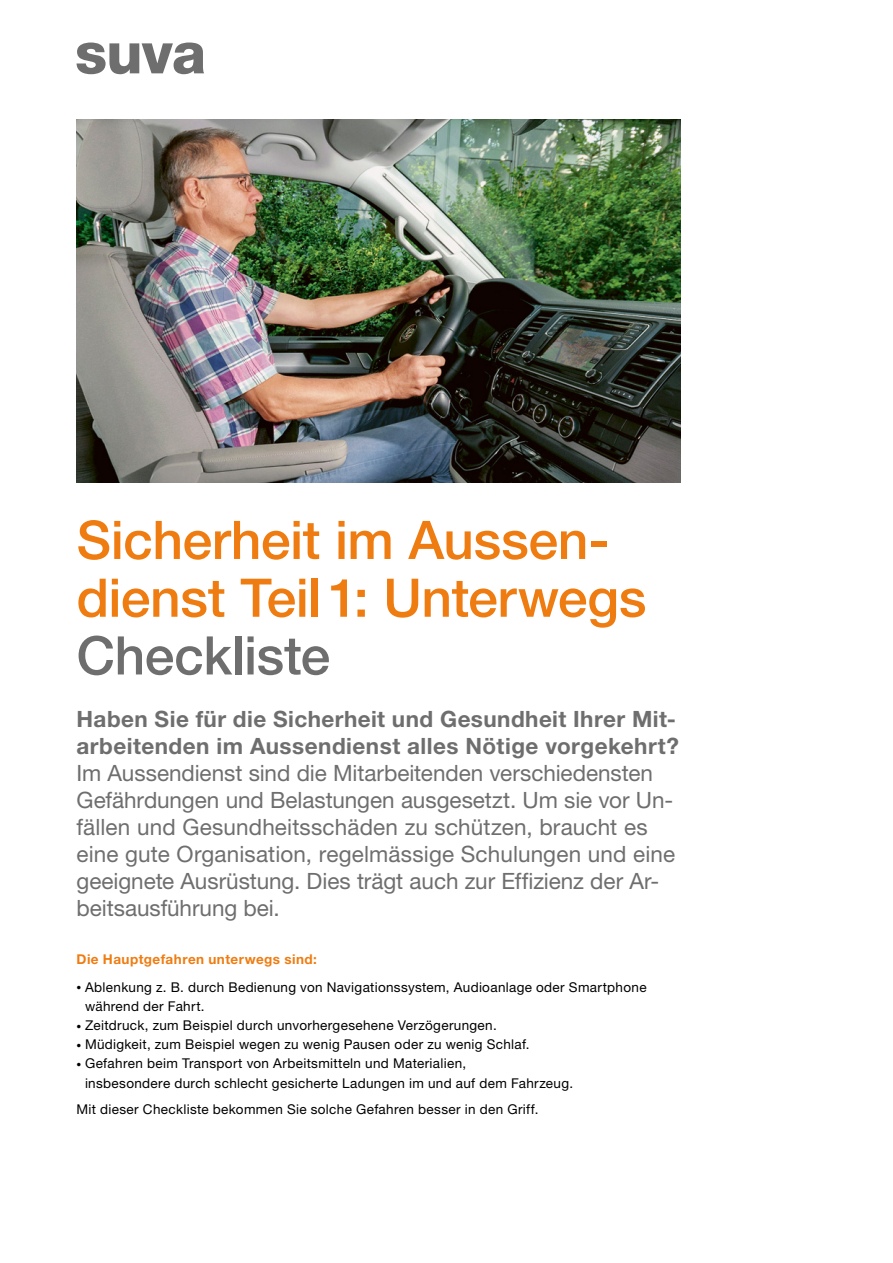
<style>
.page{position:relative;width:893px;height:1263px;background:#fff}
.page>*{position:absolute;margin:0;border:0;box-sizing:border-box;transform-origin:0 0}
.t1{font:500 53.25px/57.8px "Helvetica Neue LT Std";letter-spacing:-.005em;color:#ef7c11}
.t2{font:500 53.25px "Helvetica Neue LT Std";letter-spacing:-.01em;color:#6e6e6e}
.t3{font:22.5px/27px "Helvetica Neue LT Std";color:#6e6e6e}
.t4{font:700 22.5px/27px "Helvetica Neue LT Std";letter-spacing:.02em;color:#6e6e6e}
.t5{font:13.5px/19.2px "Helvetica Neue LT Std";letter-spacing:.025em;color:#000}
.t6{font:700 13.5px "Helvetica Neue LT Std";letter-spacing:.035em;color:#ef7c11}
.s1{font-weight:300;font-size:9.75px}
</style>
<div class="page">
<svg style="left:77px;top:43px;width:127px;height:31px"></svg>
<img style="left:77px;top:119px;width:603px;height:364px">
<h1 class="t1" style="left:77px;top:511px;width:571px">Sicherheit im Aussen&shy;dienst Teil 1: Unterwegs</h1>
<h1 class="t2" style="left:77px;top:624px;width:255px">Checkliste</h1>
<h2 class="t4" style="left:77px;top:705px;width:604px">Haben Sie für die Sicherheit und Gesundheit Ihrer Mit&shy;arbeitenden im Aussendienst alles Nötige vorgekehrt?</h2>
<p class="t3" style="left:77px;top:759px;width:600px">Im Aussendienst sind die Mitarbeitenden verschiedensten Gefährdungen und Belastungen ausgesetzt. Um sie vor Un&shy;fällen und Gesundheitsschäden zu schützen, braucht es eine gute Organisation, regelmässige Schulungen und eine geeignete Ausrüstung. Dies trägt auch zur Effizienz der Ar&shy;beitsausführung bei.</p>
<p class="t6" style="left:77px;top:951px;width:242px">Die Hauptgefahren unterwegs sind:</p>
<p class="t5" style="left:85px;top:977px;width:563px;text-indent:-9px"><span class="s1">•</span> Ablenkung z. B. durch Bedienung von Navigationssystem, Audioanlage oder Smartphone während der Fahrt.</p>
<p class="t5" style="left:77px;top:1015px;width:422px"><span class="s1">•</span> Zeitdruck, zum Beispiel durch unvorhergesehene Verzögerungen.</p>
<p class="t5" style="left:77px;top:1035px;width:455px"><span class="s1">•</span> Müdigkeit, zum Beispiel wegen zu wenig Pausen oder zu wenig Schlaf.</p>
<p class="t5" style="left:85px;top:1054px;width:490px;text-indent:-9px"><span class="s1">•</span> Gefahren beim Transport von Arbeitsmitteln und Materialien,<br>insbesondere durch schlecht gesicherte Ladungen im und auf dem Fahrzeug.</p>
<p class="t5" style="left:77px;top:1099px;width:463px">Mit dieser Checkliste bekommen Sie solche Gefahren besser in den Griff.</p>
</div>
